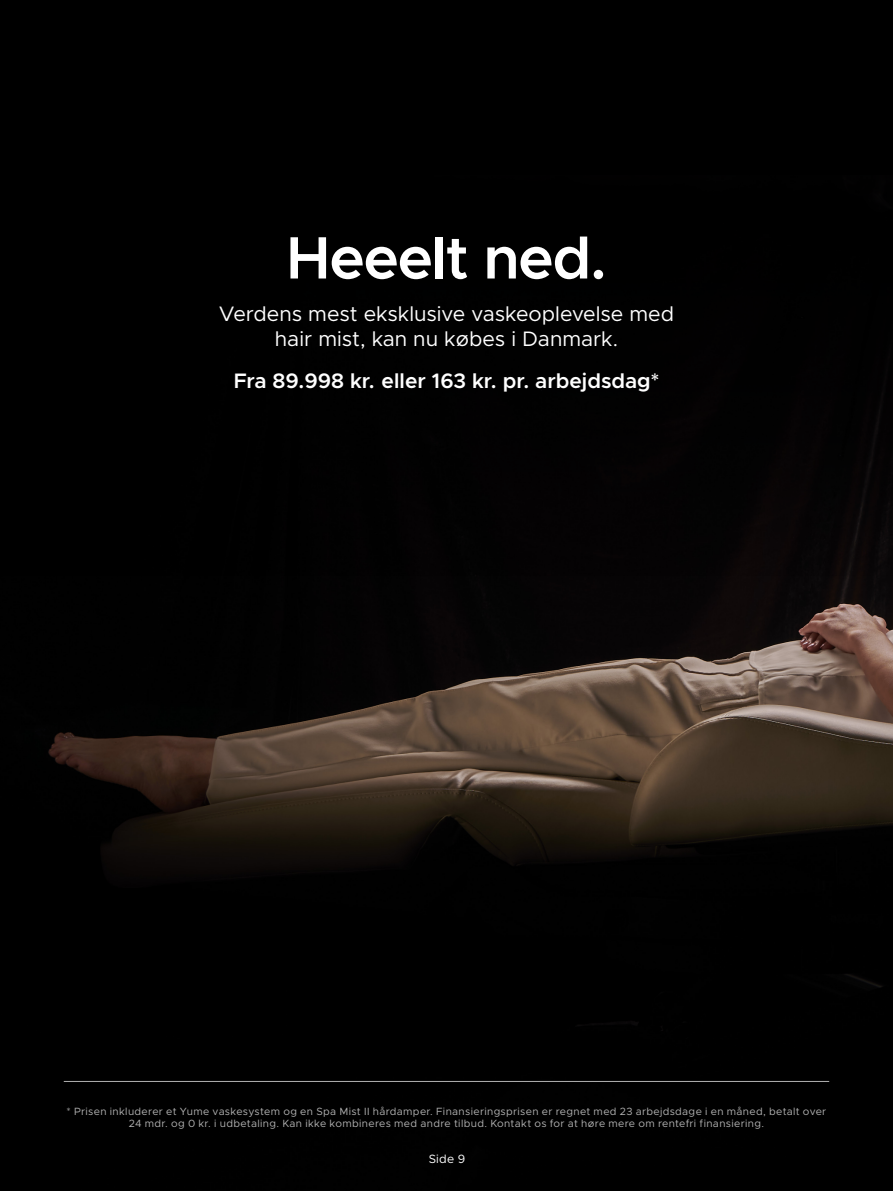
<style>
.page{position:relative;width:893px;height:1191px;background:#fff}
.page>*{position:absolute;margin:0;border:0;box-sizing:border-box;transform-origin:0 0}
.t1{font:600 60px "Metropolis";letter-spacing:-.025em;color:#fff}
.t2{font:21px/25.2px "Metropolis";color:#fff;text-align:center}
.t3{font:600 21px "Metropolis";color:#fff}
.t4{font:12px "Metropolis";color:#fff}
.t5{font:10.5px/12.6px "Metropolis";letter-spacing:.03em;color:#b2b2b2;text-align:center}
</style>
<div class="page">
<img style="left:0;top:595px;width:893px;height:596px">
<div style="left:0;top:0;width:893px;height:595px;background:#000"></div>
<hr style="left:64px;top:1081px;width:765px;height:1px;background:#b2b2b2">
<p class="t1" style="left:286px;top:220px;width:322px">Heeelt ned.</p>
<p class="t2" style="left:219px;top:301px;width:457px">Verdens mest eksklusive vaskeoplevelse med hair mist, kan nu købes i Danmark.</p>
<p class="t3" style="left:234px;top:368px;width:427px">Fra 89.998 kr. eller 163 kr. pr. arbejdsdag*</p>
<p class="t5" style="left:67px;top:1104px;width:761px">* Prisen inkluderer et Yume vaskesystem og en Spa Mist II hårdamper. Finansieringsprisen er regnet med 23 arbejdsdage i en måned, betalt over<br>24 mdr. og 0 kr. i udbetaling. Kan ikke kombineres med andre tilbud. Kontakt os for at høre mere om rentefri finansiering.</p>
<p class="t4" style="left:429px;top:1151px;width:38px">Side 9</p>
</div>
